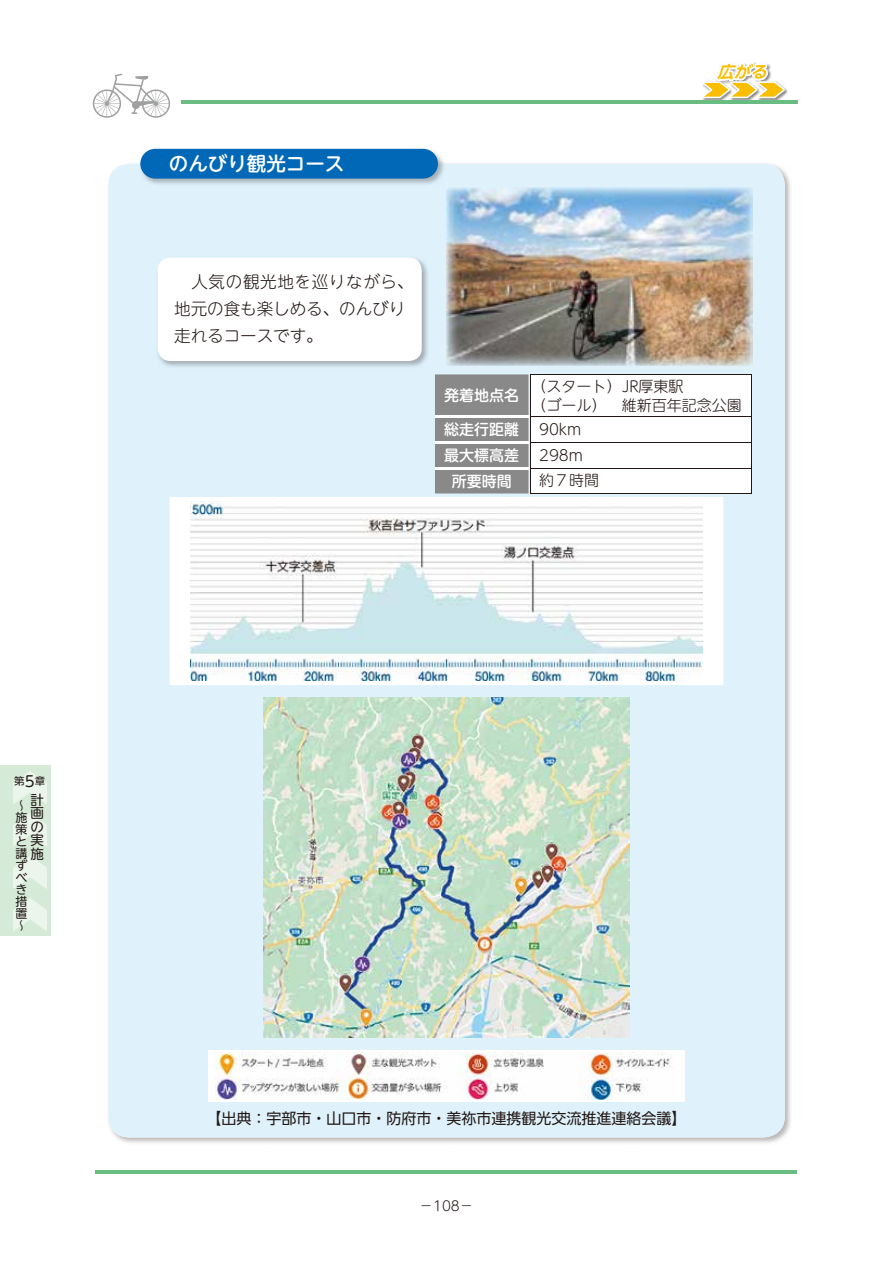
<style>
.page{position:relative;width:893px;height:1263px;background:#fff}
.page>*{position:absolute;margin:0;border:0;box-sizing:border-box;transform-origin:0 0}
.t1{font:500 19.5px "UD Shin M Go Pr 6";color:#fff}
.t2{font:300 16.5px/27px "UD Shin M Go Pr 6";color:#221815}
.t3{font:italic 700 16.5px "UD Shin Go Pr 6 De";color:#fabe00}
.t4{font:300 15px/25.5px "UD Shin M Go Pr 6";color:#221815}
.t5{font:15px "UD Shin Go Pr 6";color:#221815}
.t6{font:500 15px/25.8px "UD Shin M Go Pr 6";color:#fff;text-align:center}
.t7{font:13.5px/13.5px "UD Shin M Go Pr 6";color:#221815;text-align:justify}
.t8{font:300 13.5px "UD Shin M Go Pr 6";color:#221815}
.t9{font:12px/12px "UD Shin M Go Pr 6";color:#221815}
.t10{font:10.5px "UD Shin M Go Pr 6";color:#221815}
.s1{font-size:15px}
</style>
<div class="page">
<img style="left:702px;top:88px;width:86px;height:13px">
<svg style="left:702px;top:62px;width:83px;height:36px"></svg>
<div style="left:108px;top:164px;width:677px;height:973px;background:#dff2fc;border-radius:21px"></div>
<img style="left:139px;top:148px;width:306px;height:36px">
<div style="left:140px;top:149px;width:298px;height:30px;background:#0068b7;border-radius:15px"></div>
<img style="left:158px;top:258px;width:270px;height:109px">
<div style="left:158px;top:257px;width:264px;height:104px;background:#fff;border-radius:13px"></div>
<svg style="left:435px;top:374px;width:317px;height:119px;background:#d8d7d7"></svg>
<hr style="left:530px;top:493px;width:222px;height:1px;background:#221815">
<img style="left:264px;top:697px;width:365px;height:340px">
<img style="left:446px;top:187px;width:307px;height:179px">
<svg style="left:170px;top:497px;width:553px;height:188px;background:#eaf0f2"></svg>
<div style="left:208px;top:1050px;width:477px;height:51px;background:#fff"></div>
<img style="left:215px;top:1052px;width:456px;height:48px">
<svg style="left:93px;top:74px;width:77px;height:44px"></svg>
<hr style="left:181px;top:101px;width:616px;height:3px;background:#69bd83">
<hr style="left:96px;top:1170px;width:701px;height:3px;background:#69bd83">
<div style="left:0;top:765px;width:51px;height:170px;background:#d5ead7"></div>
<svg style="left:13px;top:771px;width:34px;height:33px"></svg>
<svg style="left:13px;top:814px;width:34px;height:33px"></svg>
<svg style="left:13px;top:856px;width:34px;height:33px"></svg>
<svg style="left:13px;top:898px;width:34px;height:33px"></svg>
<p class="t10" style="left:14px;top:773px;width:32px">第<span class="s1">5</span>章</p>
<p class="t9" style="left:16px;top:798px;width:14px">〜施策と講ずべき措置〜</p>
<p class="t7" style="left:31px;top:792px;width:15px">計画の実施</p>
<p class="t1" style="left:169px;top:147px;width:177px">のんびり観光コース</p>
<p class="t2" style="left:174px;top:267px;width:241px">　人気の観光地を巡りながら、地元の食も楽しめる、のんびり走れるコースです。</p>
<p class="t3" style="left:717px;top:59px;width:58px">広がる</p>
<p class="t6" style="left:444px;top:381px;width:76px">発着地点名</p>
<p class="t6" style="left:444px;top:416px;width:76px">総走行距離最大標高差所要時間</p>
<p class="t4" style="left:532px;top:375px;width:211px;line-height:19.5px">（スタート）JR厚東駅<br>（ゴール）　 維新百年記念公園</p>
<p class="t4" style="left:539px;top:416px;width:61px">90km<br>298m約７時間</p>
<p class="t5" style="left:206px;top:1106px;width:482px">【出典：宇部市・山口市・防府市・美祢市連携観光交流推進連絡会議】</p>
<p class="t8" style="left:420px;top:1195px;width:55px">－108－</p>
</div>
